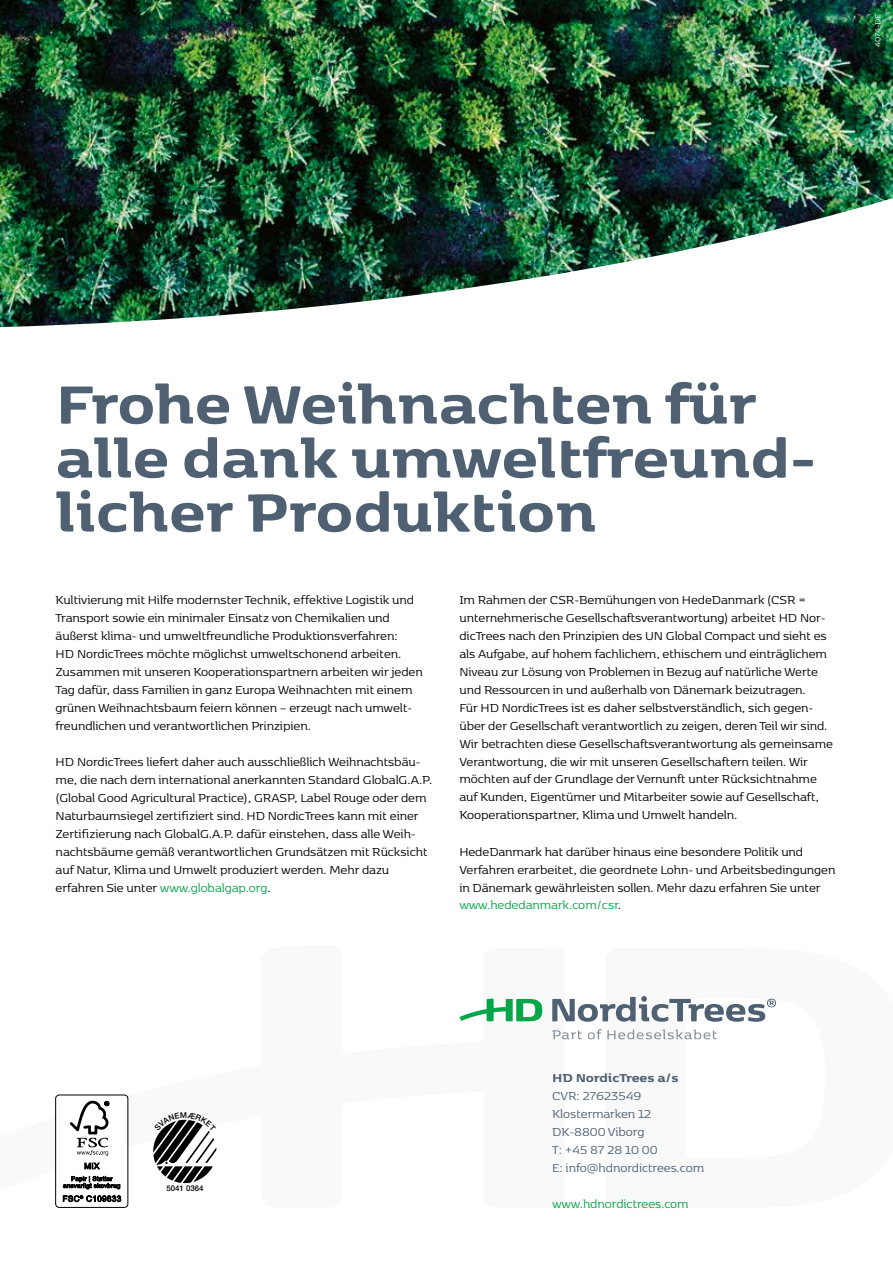
<style>
.page{position:relative;width:893px;height:1263px;background:#fff}
.page>*{position:absolute;margin:0;border:0;box-sizing:border-box;transform-origin:0 0}
.t1{font:700 63px/54px "Kobenhavn HDK";color:#4e6072}
.t2{font:13.5px/18px "Kobenhavn HDK";color:#000}
.t3{font:13.5px/18px "Kobenhavn HDK";color:#4e6072}
.t4{font:13.5px "Kobenhavn HDK";color:#04a64a}
.t5{font:700 13.5px "Kobenhavn HDK";color:#4e6072}
.t6{font:9px "Kobenhavn HDK";color:#fff}
.t7{font:500 7.8px "Helvetica Neue LT Std";color:#000}
.s1{color:#04a64a}
</style>
<div class="page">
<img style="left:0;top:0;width:893px;height:327px">
<div style="left:55px;top:1094px;width:73px;height:114px;border:1px solid #000;border-radius:4px"></div>
<svg style="left:70px;top:1101px;width:39px;height:55px"></svg>
<svg style="left:84px;top:1162px;width:16px;height:8px"></svg>
<svg style="left:63px;top:1176px;width:57px;height:13px"></svg>
<svg style="left:63px;top:1195px;width:58px;height:7px"></svg>
<svg style="left:552px;top:996px;width:224px;height:26px"></svg>
<svg style="left:460px;top:998px;width:82px;height:23px"></svg>
<svg style="left:552px;top:1030px;width:30px;height:9px"></svg>
<svg style="left:588px;top:1029px;width:129px;height:10px"></svg>
<svg style="left:153px;top:1119px;width:63px;height:64px"></svg>
<p class="t6" style="left:872px;top:47px;width:35px;rotate:-90deg">4074-DE</p>
<h1 class="t1" style="left:55px;top:372px;width:763px">Frohe Weihnachten für alle dank umweltfreund&shy;licher Produktion</h1>
<p class="t2" style="left:56px;top:590px;width:369px">Kultivierung mit Hilfe modernster Technik, effektive Logistik und Transport sowie ein minimaler Einsatz von Chemikalien und äußerst klima- und umweltfreundliche Produktionsverfahren:<br>HD NordicTrees möchte möglichst umweltschonend arbeiten.<br>Zusammen mit unseren Kooperationspartnern arbeiten wir jeden Tag dafür, dass Familien in ganz Europa Weihnachten mit einem grünen Weihnachtsbaum feiern können – erzeugt nach umwelt&shy;freundlichen und verantwortlichen Prinzipien.</p>
<p class="t2" style="left:56px;top:752px;width:378px">HD NordicTrees liefert daher auch ausschließlich Weihnachtsbäu&shy;me, die nach dem international anerkannten Standard GlobalG.A.P. (Global Good Agricultural Practice), GRASP, Label Rouge oder dem Naturbaumsiegel zertifiziert sind. HD NordicTrees kann mit einer Zertifizierung nach GlobalG.A.P. dafür einstehen, dass alle Weih&shy;nachtsbäume gemäß verantwortlichen Grundsätzen mit Rücksicht auf Natur, Klima und Umwelt produziert werden. Mehr dazu erfahren Sie unter <span class="s1">www.globalgap.org</span>.</p>
<p class="t2" style="left:459px;top:590px;width:375px">Im Rahmen der CSR-Bemühungen von HedeDanmark (CSR = unternehmerische Gesellschaftsverantwortung) arbeitet HD Nor&shy;dicTrees nach den Prinzipien des UN Global Compact und sieht es als Aufgabe, auf hohem fachlichem, ethischem und einträglichem Niveau zur Lösung von Problemen in Bezug auf natürliche Werte und Ressourcen in und außerhalb von Dänemark beizutragen.<br>Für HD NordicTrees ist es daher selbstverständlich, sich gegen&shy;über der Gesellschaft verantwortlich zu zeigen, deren Teil wir sind.<br>Wir betrachten diese Gesellschaftsverantwortung als gemeinsame Verantwortung, die wir mit unseren Gesellschaftern teilen. Wir möchten auf der Grundlage der Vernunft unter Rücksichtnahme auf Kunden, Eigentümer und Mitarbeiter sowie auf Gesellschaft, Kooperationspartner, Klima und Umwelt handeln.</p>
<p class="t2" style="left:459px;top:842px;width:378px">HedeDanmark hat darüber hinaus eine besondere Politik und Verfahren erarbeitet, die geordnete Lohn- und Arbeitsbedingungen in Dänemark gewährleisten sollen. Mehr dazu erfahren Sie unter <span class="s1">www.hededanmark.com/csr</span>.</p>
<p class="t7" style="left:166px;top:1183px;width:39px">5041 0364</p>
<p class="t5" style="left:552px;top:1067px;width:128px">HD NordicTrees a/s</p>
<p class="t3" style="left:552px;top:1086px;width:154px">CVR: 27623549<br>Klostermarken 12<br>DK-8800 Viborg<br>T: +45 87 28 10 00<br>E: info@hdnordictrees.com</p>
<p class="t4" style="left:552px;top:1195px;width:138px">www.hdnordictrees.com</p>
</div>
